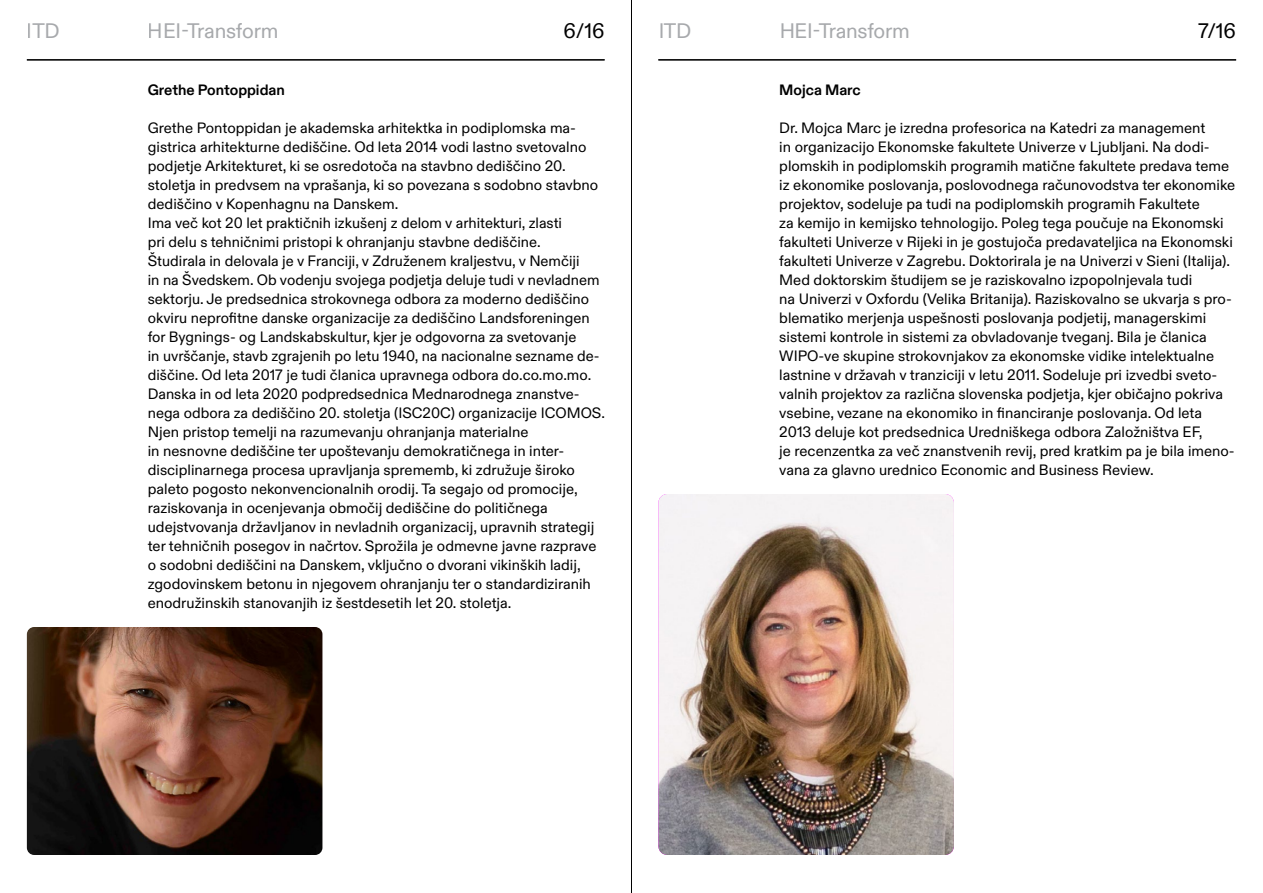
<style>
.page{position:relative;width:1263px;height:893px;background:#fff}
.page>*{position:absolute;margin:0;border:0;box-sizing:border-box;transform-origin:0 0}
.t1{font:21px "Edu Diatype";letter-spacing:-.01em;color:#a7a9ac}
.t2{font:21px "Edu Diatype";color:#000}
.t3{font:15px/19px "Edu Diatype";color:#000}
.t4{font:700 15px "Edu Diatype";color:#000}
</style>
<div class="page">
<hr style="left:27px;top:59px;width:578px;height:1px;background:#000">
<img style="left:27px;top:627px;width:295px;height:228px">
<hr style="left:658px;top:59px;width:578px;height:1px;background:#000">
<img style="left:658px;top:494px;width:296px;height:361px">
<hr style="left:631px;top:0;width:1px;height:893px;background:#000">
<h1 class="t1" style="left:27px;top:18px;width:34px">ITD</h1>
<h1 class="t1" style="left:148px;top:18px;width:132px">HEI-Transform</h1>
<h1 class="t2" style="left:564px;top:18px;width:42px">6/16</h1>
<h1 class="t1" style="left:658px;top:18px;width:34px">ITD</h1>
<h1 class="t1" style="left:779px;top:18px;width:132px">HEI-Transform</h1>
<h1 class="t2" style="left:1198px;top:18px;width:39px">7/16</h1>
<p class="t4" style="left:148px;top:81px;width:139px">Grethe Pontoppidan</p>
<p class="t3" style="left:148px;top:119px;width:459px">Grethe Pontoppidan je akademska arhitektka in podiplomska ma&shy;gistrica arhitekturne dediščine. Od leta 2014 vodi lastno svetovalno podjetje Arkitekturet, ki se osredotoča na stavbno dediščino 20. stoletja in predvsem na vprašanja, ki so povezana s sodobno stavbno dediščino v Kopenhagnu na Danskem.<br>Ima več kot 20 let praktičnih izkušenj z delom v arhitekturi, zlasti<br>pri delu s tehničnimi pristopi k ohranjanju stavbne dediščine.<br>Študirala in delovala je v Franciji, v Združenem kraljestvu, v Nemčiji<br>in na Švedskem. Ob vodenju svojega podjetja deluje tudi v nevladnem sektorju. Je predsednica strokovnega odbora za moderno dediščino okviru neprofitne danske organizacije za dediščino Landsforeningen for Bygnings- og Landskabskultur, kjer je odgovorna za svetovanje<br>in uvrščanje, stavb zgrajenih po letu 1940, na nacionalne sezname de&shy;diščine. Od leta 2017 je tudi članica upravnega odbora do.co.mo.mo.<br>Danska in od leta 2020 podpredsednica Mednarodnega znanstve&shy;nega odbora za dediščino 20. stoletja (ISC20C) organizacije ICOMOS.<br>Njen pristop temelji na razumevanju ohranjanja materialne<br>in nesnovne dediščine ter upoštevanju demokratičnega in inter&shy;disciplinarnega procesa upravljanja sprememb, ki združuje široko paleto pogosto nekonvencionalnih orodij. Ta segajo od promocije, raziskovanja in ocenjevanja območij dediščine do političnega udejstvovanja državljanov in nevladnih organizacij, upravnih strategij ter tehničnih posegov in načrtov. Sprožila je odmevne javne razprave o sodobni dediščini na Danskem, vključno o dvorani vikinških ladij, zgodovinskem betonu in njegovem ohranjanju ter o standardiziranih enodružinskih stanovanjih iz šestdesetih let 20. stoletja.</p>
<p class="t4" style="left:779px;top:81px;width:83px">Mojca Marc</p>
<p class="t3" style="left:779px;top:119px;width:457px">Dr. Mojca Marc je izredna profesorica na Katedri za management<br>in organizacijo Ekonomske fakultete Univerze v Ljubljani. Na dodi&shy;plomskih in podiplomskih programih matične fakultete predava teme iz ekonomike poslovanja, poslovodnega računovodstva ter ekonomike projektov, sodeluje pa tudi na podiplomskih programih Fakultete<br>za kemijo in kemijsko tehnologijo. Poleg tega poučuje na Ekonomski fakulteti Univerze v Rijeki in je gostujoča predavateljica na Ekonomski fakulteti Univerze v Zagrebu. Doktorirala je na Univerzi v Sieni (Italija).<br>Med doktorskim študijem se je raziskovalno izpopolnjevala tudi<br>na Univerzi v Oxfordu (Velika Britanija). Raziskovalno se ukvarja s pro&shy;blematiko merjenja uspešnosti poslovanja podjetij, managerskimi sistemi kontrole in sistemi za obvladovanje tveganj. Bila je članica WIPO-ve skupine strokovnjakov za ekonomske vidike intelektualne lastnine v državah v tranziciji v letu 2011. Sodeluje pri izvedbi sveto&shy;valnih projektov za različna slovenska podjetja, kjer običajno pokriva vsebine, vezane na ekonomiko in financiranje poslovanja. Od leta 2013 deluje kot predsednica Uredniškega odbora Založništva EF,<br>je recenzentka za več znanstvenih revij, pred kratkim pa je bila imeno&shy;vana za glavno urednico Economic and Business Review.</p>
</div>
